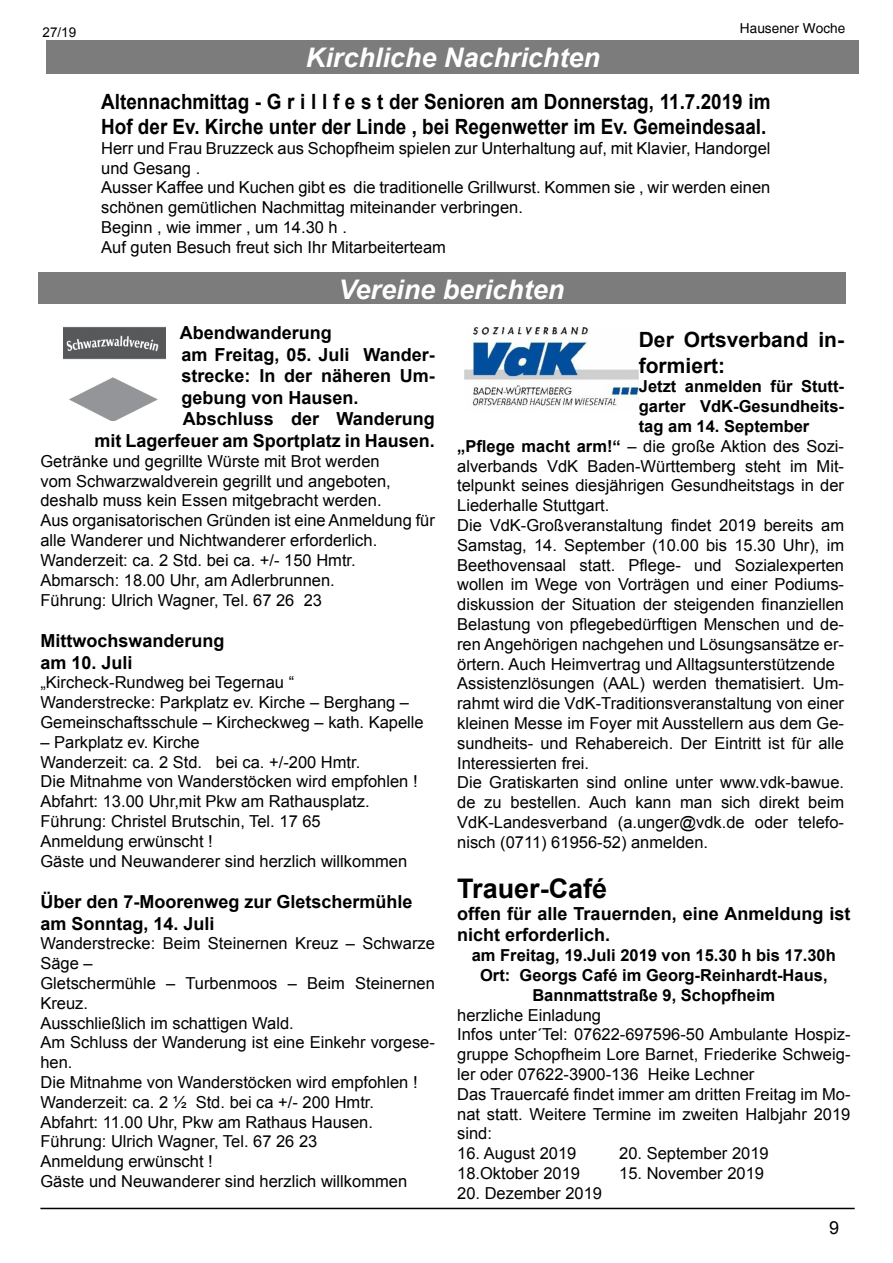
<style>
.page{position:relative;width:893px;height:1263px;background:#fff}
.page>*{position:absolute;margin:0;border:0;box-sizing:border-box;transform-origin:0 0}
.t1{font:italic 700 27px "Arial";color:#fff}
.t2{font:700 27px "Arial";color:#000}
.t3{font:700 21px/25.2px "Arial";color:#000;scale:.9 1}
.t4{font:700 21px/25.2px "Arial";color:#000}
.t5{font:700 18px/21.6px "Arial";color:#000}
.t6{font:18px "Arial";color:#000}
.t7{font:16.5px/19.8px "Arial";color:#000}
.t8{font:700 16.5px/19.8px "Arial";color:#000;text-align:center}
.t9{font:13.65px "Helvetica";color:#000}
.t10{font:13.5px "Arial";color:#000}
.s1{font-weight:700}
</style>
<div class="page">
<hr style="left:40px;top:1208px;width:815px;height:1px;background:#000">
<img style="left:465px;top:328px;width:174px;height:78px">
<div style="left:38px;top:273px;width:807px;height:31px;background:#7c7c7c"></div>
<img style="left:63px;top:327px;width:102px;height:93px">
<div style="left:47px;top:40px;width:812px;height:33px;background:#7c7c7c"></div>
<p class="t10" style="left:43px;top:24px;width:35px">27/19</p>
<h1 class="t1" style="left:306px;top:39px;width:296px">Kirchliche Nachrichten</h1>
<p class="t9" style="left:740px;top:21px;width:107px">Hausener Woche</p>
<p class="t3" style="left:101px;top:89px;width:745px">Altennachmittag - G r i l l f e s t der Senioren am Donnerstag, 11.7.2019 im<br>Hof der Ev. Kirche unter der Linde , bei Regenwetter im Ev. Gemeindesaal.</p>
<p class="t7" style="left:101px;top:138px;width:671px">Herr und Frau Bruzzeck aus Schopfheim spielen zur Unterhaltung auf, mit Klavier, Handorgel und Gesang .<br>Ausser Kaffee und Kuchen gibt es die traditionelle Grillwurst. Kommen sie , wir werden einen schönen gemütlichen Nachmittag miteinander verbringen.<br>Beginn , wie immer , um 14.30 h .<br>Auf guten Besuch freut sich Ihr Mitarbeiterteam</p>
<h1 class="t1" style="left:339px;top:271px;width:227px">Vereine berichten</h1>
<p class="t5" style="left:180px;top:322px;width:154px">Abendwanderung</p>
<p class="t5" style="left:181px;top:344px;width:255px">am Freitag, 05. Juli Wander-</p>
<p class="t5" style="left:181px;top:366px;width:255px">strecke: In der näheren Um-</p>
<p class="t5" style="left:181px;top:387px;width:179px">gebung von Hausen.</p>
<p class="t5" style="left:183px;top:409px;width:253px">Abschluss der Wanderung</p>
<p class="t5" style="left:94px;top:430px;width:342px">mit Lagerfeuer am Sportplatz in Hausen.</p>
<p class="t7" style="left:40px;top:451px;width:396px">Getränke und gegrillte Würste mit Brot werden<br>vom Schwarzwaldverein gegrillt und angeboten, deshalb muss kein Essen mitgebracht werden.<br>Aus organisatorischen Gründen ist eine Anmeldung für alle Wanderer und Nichtwanderer erforderlich.<br>Wanderzeit: ca. 2 Std. bei ca. +/- 150 Hmtr.<br>Abmarsch: 18.00 Uhr, am Adlerbrunnen.<br>Führung: Ulrich Wagner, Tel. 67 26 23</p>
<p class="t5" style="left:40px;top:630px;width:186px">Mittwochswanderung am 10. Juli</p>
<p class="t7" style="left:40px;top:673px;width:385px">„Kircheck-Rundweg bei Tegernau “<br>Wanderstrecke: Parkplatz ev. Kirche – Berghang –<br>Gemeinschaftsschule – Kircheckweg – kath. Kapelle</p>
<p class="t7" style="left:40px;top:732px;width:379px">– Parkplatz ev. Kirche<br>Wanderzeit: ca. 2 Std. bei ca. +/-200 Hmtr.<br>Die Mitnahme von Wanderstöcken wird empfohlen !<br>Abfahrt: 13.00 Uhr,mit Pkw am Rathausplatz.<br>Führung: Christel Brutschin, Tel. 17 65<br>Anmeldung erwünscht !<br>Gäste und Neuwanderer sind herzlich willkommen</p>
<p class="t5" style="left:40px;top:891px;width:374px">Über den 7-Moorenweg zur Gletschermühle am Sonntag, 14. Juli</p>
<p class="t7" style="left:40px;top:934px;width:396px">Wanderstrecke: Beim Steinernen Kreuz – Schwarze Säge –<br>Gletschermühle – Turbenmoos – Beim Steinernen Kreuz.<br>Ausschließlich im schattigen Wald.<br>Am Schluss der Wanderung ist eine Einkehr vorgese&shy;hen.<br>Die Mitnahme von Wanderstöcken wird empfohlen !<br>Wanderzeit: ca. 2 ½ Std. bei ca +/- 200 Hmtr.<br>Abfahrt: 11.00 Uhr, Pkw am Rathaus Hausen.<br>Führung: Ulrich Wagner, Tel. 67 26 23<br>Anmeldung erwünscht !<br>Gäste und Neuwanderer sind herzlich willkommen</p>
<p class="t4" style="left:639px;top:328px;width:207px">Der Ortsverband in&shy;formiert:</p>
<p class="t8" style="left:639px;top:377px;width:207px">Jetzt anmelden für Stutt-</p>
<p class="t8" style="left:639px;top:397px;width:207px">garter VdK-Gesundheits-</p>
<p class="t8" style="left:639px;top:417px;width:172px">tag am 14. September</p>
<p class="t7" style="left:457px;top:436px;width:388px"><span class="s1">„Pflege macht arm!“</span> – die große Aktion des Sozi-</p>
<p class="t7" style="left:457px;top:456px;width:388px">alverbands VdK Baden-Württemberg steht im Mit-</p>
<p class="t7" style="left:457px;top:476px;width:388px">telpunkt seines diesjährigen Gesundheitstags in der</p>
<p class="t7" style="left:457px;top:496px;width:154px">Liederhalle Stuttgart.</p>
<p class="t7" style="left:457px;top:515px;width:388px">Die VdK-Großveranstaltung findet 2019 bereits am</p>
<p class="t7" style="left:457px;top:535px;width:388px">Samstag, 14. September (10.00 bis 15.30 Uhr), im</p>
<p class="t7" style="left:457px;top:555px;width:388px">Beethovensaal statt. Pflege- und Sozialexperten</p>
<p class="t7" style="left:457px;top:575px;width:388px">wollen im Wege von Vorträgen und einer Podiums-</p>
<p class="t7" style="left:457px;top:595px;width:388px">diskussion der Situation der steigenden finanziellen</p>
<p class="t7" style="left:457px;top:614px;width:388px">Belastung von pflegebedürftigen Menschen und de-</p>
<p class="t7" style="left:457px;top:634px;width:388px">ren Angehörigen nachgehen und Lösungsansätze er-</p>
<p class="t7" style="left:457px;top:654px;width:379px">örtern. Auch Heimvertrag und Alltagsunterstützende</p>
<p class="t7" style="left:457px;top:674px;width:388px">Assistenzlösungen (AAL) werden thematisiert. Um-</p>
<p class="t7" style="left:457px;top:694px;width:388px">rahmt wird die VdK-Traditionsveranstaltung von einer</p>
<p class="t7" style="left:457px;top:713px;width:388px">kleinen Messe im Foyer mit Ausstellern aus dem Ge-</p>
<p class="t7" style="left:457px;top:733px;width:388px">sundheits- und Rehabereich. Der Eintritt ist für alle</p>
<p class="t7" style="left:457px;top:753px;width:134px">Interessierten frei.</p>
<p class="t7" style="left:457px;top:773px;width:388px">Die Gratiskarten sind online unter www.vdk-bawue.</p>
<p class="t7" style="left:457px;top:793px;width:388px">de zu bestellen. Auch kann man sich direkt beim</p>
<p class="t7" style="left:457px;top:812px;width:388px">VdK-Landesverband (a.unger@vdk.de oder telefo-</p>
<p class="t7" style="left:457px;top:832px;width:252px">nisch (0711) 61956-52) anmelden.</p>
<h1 class="t2" style="left:457px;top:871px;width:152px">Trauer-Café</h1>
<p class="t5" style="left:457px;top:903px;width:395px">offen für alle Trauernden, eine Anmeldung ist nicht erforderlich.</p>
<p class="t8" style="left:472px;top:946px;width:366px">am Freitag, 19.Juli 2019 von 15.30 h bis 17.30h<br>Ort: Georgs Café im Georg-Reinhardt-Haus,<br>Bannmattstraße 9, Schopfheim</p>
<p class="t7" style="left:457px;top:1005px;width:395px">herzliche Einladung<br>Infos unter´Tel: 07622-697596-50 Ambulante Hospiz&shy;gruppe Schopfheim Lore Barnet, Friederike Schweig&shy;ler oder 07622-3900-136 Heike Lechner<br>Das Trauercafé findet immer am dritten Freitag im Mo&shy;nat statt. Weitere Termine im zweiten Halbjahr 2019 sind:</p>
<p class="t7" style="left:457px;top:1144px;width:121px">16. August 2019</p>
<p class="t7" style="left:619px;top:1144px;width:151px">20. September 2019</p>
<p class="t7" style="left:457px;top:1163px;width:124px">18.Oktober 2019</p>
<p class="t7" style="left:619px;top:1163px;width:146px">15. November 2019</p>
<p class="t7" style="left:457px;top:1183px;width:146px">20. Dezember 2019</p>
<p class="t6" style="left:829px;top:1215px;width:12px">9</p>
</div>
